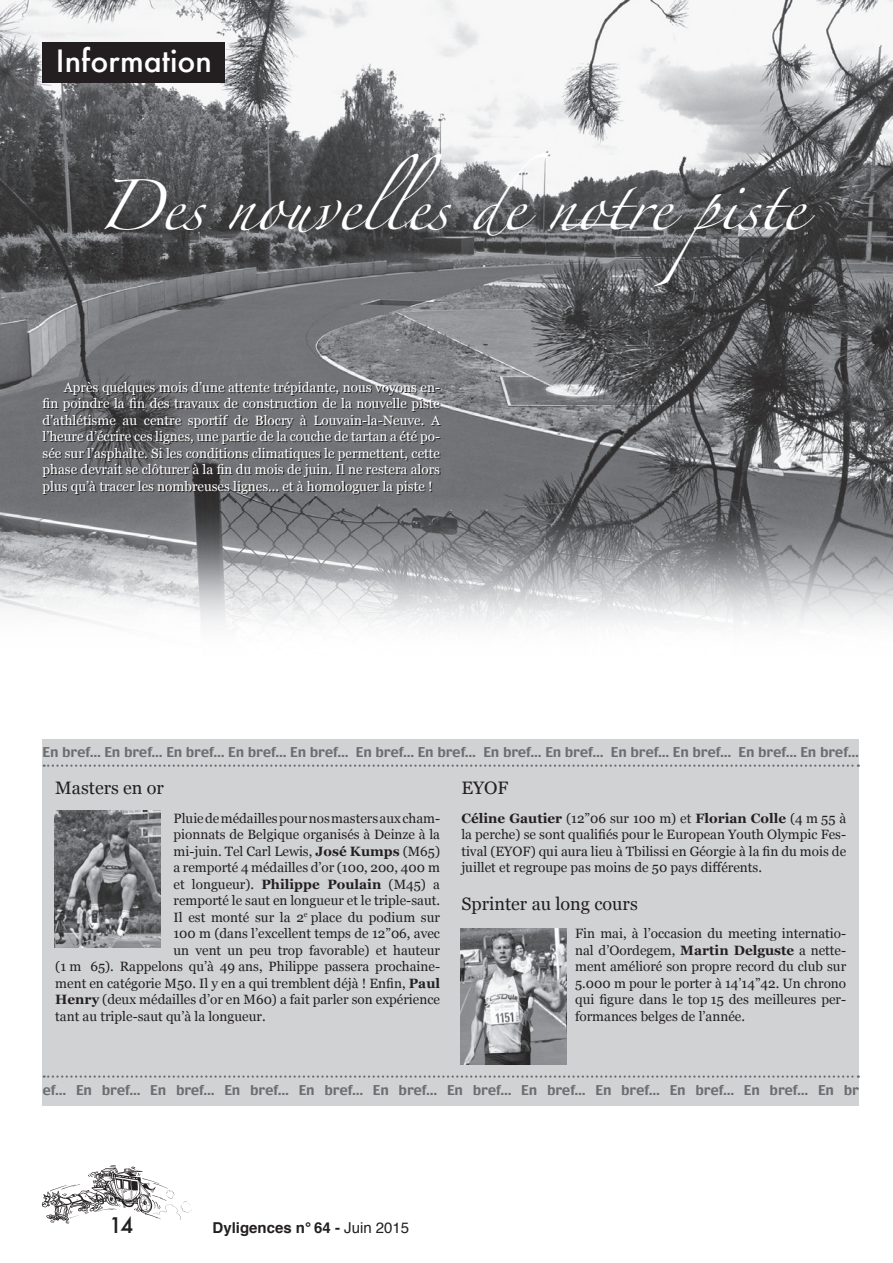
<style>
.page{position:relative;width:893px;height:1263px;background:#fff}
.page>*{position:absolute;margin:0;border:0;box-sizing:border-box;transform-origin:0 0}
.t1{font:45px "Zapfino";color:#fff}
.t2{font:500 30px "Futura";color:#fff}
.t3{font:500 21px "Futura";color:#231f20}
.t4{font:18px "Georgia";color:#231f20}
.t5{font:700 15px "Helvetica";color:#231f20}
.t6{font:13.5px/16.5px "Georgia";color:#231f20;text-align:justify}
.t7{font:13.5px/16.5px "Georgia";color:#fff;text-align:justify}
.t8{font:13.5px "Charcoal";letter-spacing:-.015em;color:#6c6d70}
.s1{font-weight:700}
.s2{font-weight:400}
</style>
<div class="page">
<img style="left:0;top:0;width:893px;height:627px">
<div style="left:43px;top:43px;width:182px;height:40px;background:#231f20"></div>
<img style="left:41px;top:1165px;width:151px;height:59px">
<div style="left:43px;top:739px;width:816px;height:367px;background:#d1d2d4"></div>
<svg style="left:44px;top:764px;width:815px;height:3px"></svg>
<svg style="left:44px;top:1075px;width:815px;height:3px"></svg>
<img style="left:54px;top:811px;width:107px;height:136px">
<img style="left:460px;top:928px;width:107px;height:136px">
<h2 class="t2" style="left:56px;top:41px;width:158px">Information</h2>
<h1 class="t1" style="left:97px;top:187px;width:708px">Des nouvelles de notre piste</h1>
<p class="t7" style="left:43px;top:378px;width:399px;text-indent:21px">Après quelques mois d’une attente trépidante, nous voyons en&shy;fin poindre la fin des travaux de construction de la nouvelle piste d’athlétisme au centre sportif de Blocry à Louvain-la-Neuve. A l’heure d’écrire ces lignes, une partie de la couche de tartan a été po&shy;sée sur l’asphalte. Si les conditions climatiques le permettent, cette phase devrait se clôturer à la fin du mois de juin. Il ne restera alors plus qu’à tracer les nombreuses lignes... et à homologuer la piste !</p>
<p class="t8" style="left:43px;top:743px;width:818px">En bref... En bref... En bref... En bref... En bref... En bref... En bref... En bref... En bref... En bref... En bref... En bref... En bref...</p>
<h3 class="t4" style="left:55px;top:775px;width:110px">Masters en or</h3>
<p class="t6" style="left:173px;top:809px;width:268px">Pluie de médailles pour nos masters aux cham-</p>
<p class="t6" style="left:173px;top:826px;width:268px">pionnats de Belgique organisés à Deinze à la</p>
<p class="t6" style="left:173px;top:842px;width:268px">mi-juin. Tel Carl Lewis, <span class="s1">José Kumps</span> (M65)</p>
<p class="t6" style="left:173px;top:859px;width:268px">a remporté 4 médailles d’or (100, 200, 400 m</p>
<p class="t6" style="left:173px;top:875px;width:268px">et longueur). <span class="s1">Philippe Poulain</span> (M45) a</p>
<p class="t6" style="left:173px;top:892px;width:268px">remporté le saut en longueur et le triple-saut.</p>
<p class="t6" style="left:173px;top:908px;width:268px">Il est monté sur la 2<sup>e</sup> place du podium sur</p>
<p class="t6" style="left:173px;top:925px;width:268px">100 m (dans l’excellent temps de 12”06, avec</p>
<p class="t6" style="left:173px;top:941px;width:268px">un vent un peu trop favorable) et hauteur</p>
<p class="t6" style="left:55px;top:958px;width:386px">(1 m 65). Rappelons qu’à 49 ans, Philippe passera prochaine-</p>
<p class="t6" style="left:55px;top:974px;width:386px">ment en catégorie M50. Il y en a qui tremblent déjà ! Enfin, <span class="s1">Paul</span></p>
<p class="t6" style="left:55px;top:991px;width:386px"><span class="s1">Henry</span> (deux médailles d’or en M60) a fait parler son expérience</p>
<p class="t6" style="left:55px;top:1007px;width:212px">tant au triple-saut qu’à la longueur.</p>
<h3 class="t4" style="left:461px;top:775px;width:48px">EYOF</h3>
<p class="t6" style="left:461px;top:809px;width:386px"><span class="s1">Céline Gautier</span> (12”06 sur 100 m) et <span class="s1">Florian Colle</span> (4 m 55 à la perche) se sont qualifiés pour le European Youth Olympic Fes&shy;tival (EYOF) qui aura lieu à Tbilissi en Géorgie à la fin du mois de juillet et regroupe pas moins de 50 pays différents.</p>
<h3 class="t4" style="left:461px;top:890px;width:178px">Sprinter au long cours</h3>
<p class="t6" style="left:575px;top:925px;width:273px">Fin mai, à l’occasion du meeting internatio&shy;nal d’Oordegem, <span class="s1">Martin Delguste</span> a nette&shy;ment amélioré son propre record du club sur 5.000 m pour le porter à 14’14”42. Un chrono qui figure dans le top 15 des meilleures per&shy;formances belges de l’année.</p>
<p class="t8" style="left:43px;top:1081px;width:818px">ef... En bref... En bref... En bref... En bref... En bref... En bref... En bref... En bref... En bref... En bref... En br</p>
<h3 class="t3" style="left:109px;top:1211px;width:26px">14</h3>
<p class="t5" style="left:213px;top:1216px;width:198px">Dyligences n° 64 - <span class="s2">Juin 2015</span></p>
</div>
